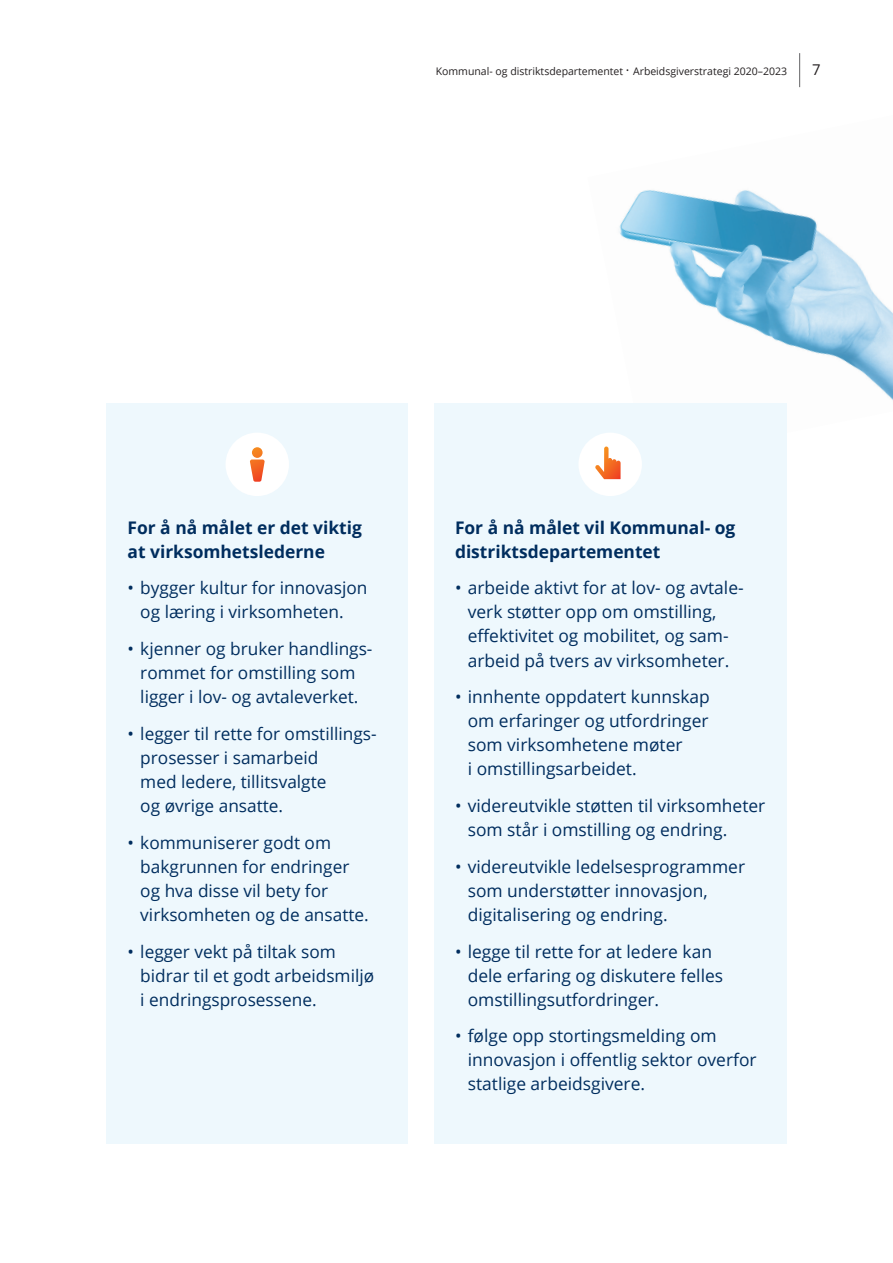
<style>
.page{position:relative;width:893px;height:1263px;background:#fff}
.page>*{position:absolute;margin:0;border:0;box-sizing:border-box;transform-origin:0 0}
.Brødtekst{font:17.4px/24px "Open Sans";color:#002d5e}
.Delundertittel{font:700 17.4px/24px "Open Sans";color:#002d5e}
.Brødtekst-2{font:17.25px/24px "Open Sans";color:#002d5e}
.t1{font:14.85px "Open Sans";color:#231f20}
.t2{font:10.5px "Open Sans";color:#231f20}
.s1{font-size:13.5px}
</style>
<div class="page">
<img style="left:619px;top:190px;width:274px;height:211px">
<div style="left:106px;top:403px;width:302px;height:741px;background:#eef8fd"></div>
<div style="left:226px;top:433px;width:63px;height:63px;background:#fff;border-radius:50%"></div>
<svg style="left:250px;top:447px;width:15px;height:35px"></svg>
<div style="left:434px;top:403px;width:353px;height:741px;background:#eef8fd"></div>
<div style="left:578px;top:433px;width:64px;height:63px;background:#fff;border-radius:50%"></div>
<svg style="left:595px;top:446px;width:26px;height:33px"></svg>
<hr style="left:799px;top:53px;width:1px;height:34px;background:#636366">
<p class="t2" style="left:436px;top:64px;width:353px">Kommunal- og distriktsdepartementet <span class="s1">·</span> Arbeidsgiverstrategi 2020–2023</p>
<p class="t1" style="left:812px;top:59px;width:10px">7</p>
<p class="Delundertittel" style="left:128px;top:515px;width:236px">For å nå målet er det viktig at virksomhetslederne</p>
<p class="Brødtekst-2" style="left:140px;top:576px;width:229px;text-indent:-13px">• bygger kultur for innovasjon og læring i virksomheten.</p>
<p class="Brødtekst-2" style="left:128px;top:636px;width:246px;text-align:center">• kjenner og bruker handlings&shy;rommet for omstilling som ligger i lov- og avtaleverket.</p>
<p class="Brødtekst-2" style="left:140px;top:721px;width:238px;text-indent:-13px">• legger til rette for omstillings&shy;prosesser i samarbeid<br>med ledere, tillitsvalgte<br>og øvrige ansatte.</p>
<p class="Brødtekst-2" style="left:140px;top:830px;width:230px;text-indent:-13px">• kommuniserer godt om bakgrunnen for endringer og hva disse vil bety for virksomheten og de ansatte.</p>
<p class="Brødtekst-2" style="left:140px;top:939px;width:235px;text-indent:-13px">• legger vekt på tiltak som bidrar til et godt arbeidsmiljø i endringsprosessene.</p>
<p class="Delundertittel" style="left:455px;top:515px;width:282px">For å nå målet vil Kommunal- og distriktsdepartementet</p>
<p class="Brødtekst" style="left:468px;top:576px;width:277px;text-indent:-13px">• arbeide aktivt for at lov- og avtale&shy;verk støtter opp om omstilling, effektivitet og mobilitet, og sam&shy;arbeid på tvers av virksomheter.</p>
<p class="Brødtekst" style="left:468px;top:684px;width:244px;text-indent:-13px">• innhente oppdatert kunnskap om erfaringer og utfordringer som virksomhetene møter<br>i omstillingsarbeidet.</p>
<p class="Brødtekst" style="left:468px;top:793px;width:299px;text-indent:-13px">• videreutvikle støtten til virksomheter som står i omstilling og endring.</p>
<p class="Brødtekst" style="left:468px;top:854px;width:279px;text-indent:-13px">• videreutvikle ledelsesprogrammer som understøtter innovasjon, digitalisering og endring.</p>
<p class="Brødtekst" style="left:468px;top:939px;width:257px;text-indent:-13px">• legge til rette for at ledere kan dele erfaring og diskutere felles omstillingsutfordringer.</p>
<p class="Brødtekst" style="left:468px;top:1023px;width:290px;text-indent:-13px">• følge opp stortingsmelding om innovasjon i offentlig sektor overfor statlige arbeidsgivere.</p>
</div>
